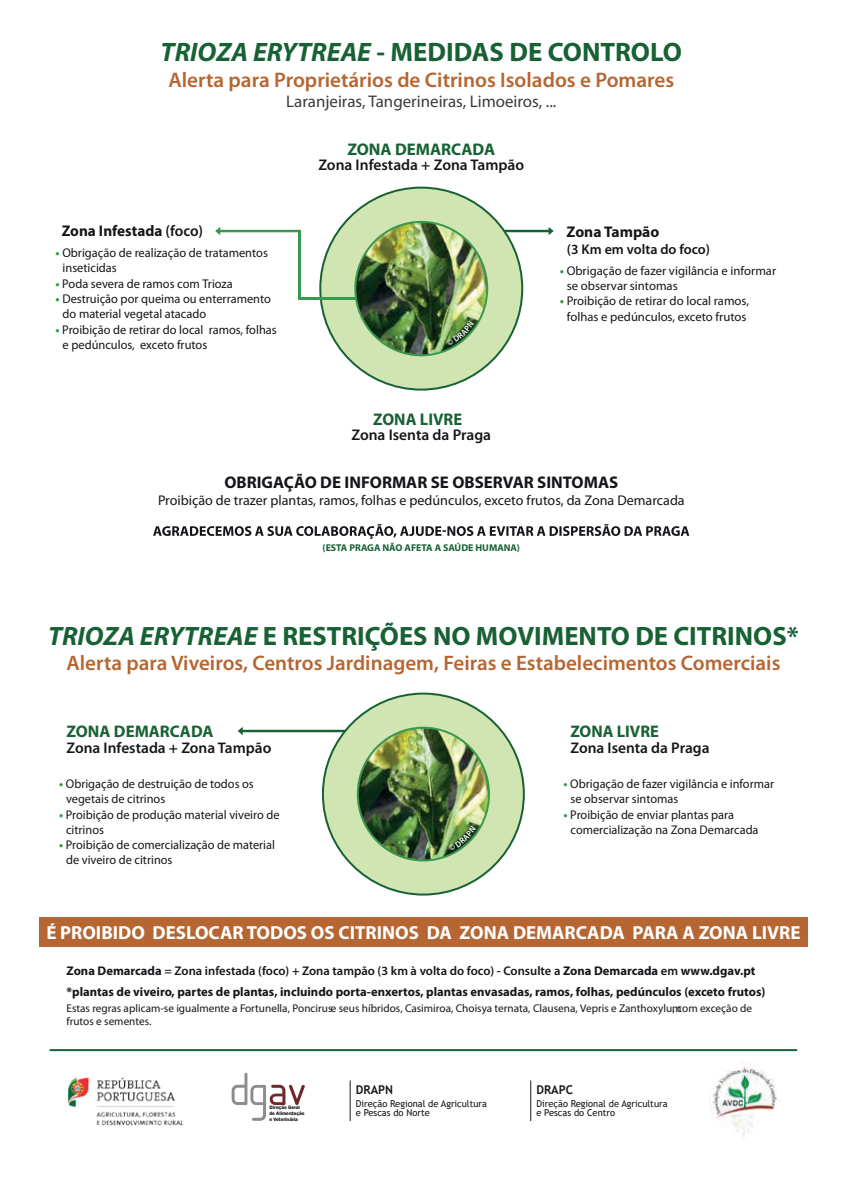
<style>
.page{position:relative;width:842px;height:1191px;background:#fff}
.page>*{position:absolute;margin:0;border:0;box-sizing:border-box;transform-origin:0 0}
.t1{font:700 26.8px "Myriad Pro";color:#186135}
.t2{font:700 26.6px "Myriad Pro";color:#186135}
.t3{font:600 21.1px "Myriad Pro";color:#b56632}
.t4{font:600 21px "Myriad Pro";color:#b56632}
.t5{font:700 18.9px "Myriad Pro";color:#fff}
.t6{font:16.9px "Myriad Pro";color:#383b3e}
.t7{font:700 16.9px "Myriad Pro";color:#18151a}
.t8{font:700 16.9px "Myriad Pro";color:#186135}
.t9{font:700 16.8px "Myriad Pro";color:#186135}
.t10{font:600 15.5px "Myriad Pro";color:#18151a}
.t11{font:700 15.5px "Myriad Pro";color:#18151a}
.t12{font:600 15.4px "Myriad Pro";color:#18151a}
.t13{font:14.1px "Myriad Pro";color:#18151a}
.t14{font:600 14.1px "Myriad Pro";color:#18151a}
.t15{font:12.7px/15.2px "Myriad Pro";color:#18151a}
.t16{font:12.6px/15.1px "Myriad Pro";color:#18151a}
.t17{font:700 12.6px "Myriad Pro";color:#18151a}
.t18{font:600 12.6px "Myriad Pro";color:#18151a}
.t19{font:700 12.2px "Trebuchet MS";color:#18151a}
.t20{font:11.2px/13.5px "Myriad Pro";color:#18151a}
.t21{font:700 9.9px "Myriad Pro";color:#186135}
.t22{font:9.5px/9.5px "Trebuchet MS";color:#18151a}
.t23{font:600 5.1px/5.8px "Franklin Gothic";color:#000001}
.s1{font-style:italic}
.s2{font-weight:600}
.s3{font-weight:700;color:#37984f}
.s4{font-weight:700}
</style>
<div class="page">
<svg style="left:501px;top:227px;width:53px;height:8px"></svg>
<div style="left:320px;top:188px;width:202px;height:201px;background:#d1e5b3;border-radius:50%"></div>
<svg style="left:215px;top:227px;width:86px;height:8px"></svg>
<hr style="left:299px;top:231px;width:2px;height:68px;background:#37984f">
<hr style="left:299px;top:298px;width:84px;height:2px;background:#37984f">
<img style="left:357px;top:222px;width:130px;height:133px">
<svg style="left:153px;top:524px;width:536px;height:15px"></svg>
<div style="left:39px;top:917px;width:768px;height:30px;background:#b56632"></div>
<svg style="left:238px;top:727px;width:108px;height:8px"></svg>
<div style="left:323px;top:693px;width:201px;height:201px;background:#d1e5b3;border-radius:50%"></div>
<hr style="left:50px;top:1049px;width:746px;height:2px;background:#186135">
<svg style="left:232px;top:1073px;width:73px;height:47px"></svg>
<img style="left:710px;top:1062px;width:68px;height:75px">
<hr style="left:350px;top:1080px;width:1px;height:41px;background:#18151a">
<hr style="left:530px;top:1080px;width:1px;height:41px;background:#18151a">
<img style="left:67px;top:1077px;width:117px;height:49px">
<img style="left:358px;top:729px;width:131px;height:131px">
<svg style="left:447px;top:321px;width:27px;height:24px"></svg>
<svg style="left:449px;top:826px;width:27px;height:24px"></svg>
<h1 class="t1" style="left:161px;top:35px;width:523px"><span class="s1">TRIOZA ERYTREAE</span> - MEDIDAS DE CONTROLO</h1>
<h3 class="t3" style="left:168px;top:67px;width:507px">Alerta para Proprietários de Citrinos Isolados e Pomares</h3>
<h3 class="t6" style="left:286px;top:91px;width:271px">Laranjeiras, Tangerineiras, Limoeiros, ...</h3>
<p class="t11" style="left:62px;top:220px;width:143px">Zona Infestada <span class="s2">(foco)</span></p>
<p class="t15" style="left:63px;top:245px;width:207px;text-indent:-7px"><span class="s3">•</span> Obrigação de realização de tratamentos inseticidas</p>
<p class="t15" style="left:56px;top:275px;width:179px"><span class="s3">•</span> Poda severa de ramos com <span class="s1">Trioza</span></p>
<p class="t15" style="left:63px;top:291px;width:210px;text-indent:-7px"><span class="s3">•</span> Destruição por queima ou enterramento do material vegetal atacado</p>
<p class="t15" style="left:63px;top:322px;width:216px;text-indent:-7px"><span class="s3">•</span> Proibição de retirar do local ramos, folhas e pedúnculos, exceto frutos</p>
<h3 class="t8" style="left:347px;top:138px;width:149px">ZONA DEMARCADA</h3>
<p class="t10" style="left:318px;top:155px;width:207px">Zona Infestada + Zona Tampão</p>
<h3 class="t8" style="left:373px;top:408px;width:90px">ZONA LIVRE</h3>
<p class="t10" style="left:351px;top:425px;width:141px">Zona Isenta da Praga</p>
<p class="t11" style="left:566px;top:221px;width:94px">Zona Tampão</p>
<p class="t14" style="left:567px;top:240px;width:145px">(3 Km em volta do foco)</p>
<p class="t15" style="left:567px;top:263px;width:211px;text-indent:-7px"><span class="s3">•</span> Obrigação de fazer vigilância e informar se observar sintomas</p>
<p class="t15" style="left:560px;top:293px;width:191px;text-align:center"><span class="s3">•</span> Proibição de retirar do local ramos, folhas e pedúnculos, exceto frutos</p>
<h3 class="t7" style="left:224px;top:471px;width:395px">OBRIGAÇÃO DE INFORMAR SE OBSERVAR SINTOMAS</h3>
<p class="t13" style="left:158px;top:491px;width:528px">Proibição de trazer plantas, ramos, folhas e pedúnculos, exceto frutos, da Zona Demarcada</p>
<p class="t21" style="left:323px;top:541px;width:199px">(ESTA PRAGA NÃO AFETA A SAÚDE HUMANA)</p>
<h2 class="t2" style="left:48px;top:618px;width:752px"><span class="s1">TRIOZA ERYTREAE</span> E RESTRIÇÕES NO MOVIMENTO DE CITRINOS*</h2>
<h3 class="t4" style="left:67px;top:650px;width:715px">Alerta para Viveiros, Centros Jardinagem, Feiras e Estabelecimentos Comerciais</h3>
<h3 class="t9" style="left:67px;top:720px;width:148px">ZONA DEMARCADA</h3>
<p class="t12" style="left:67px;top:738px;width:206px">Zona Infestada + Zona Tampão</p>
<p class="t16" style="left:66px;top:776px;width:189px;text-indent:-7px"><span class="s3">•</span> Obrigação de destruição de todos os vegetais de citrinos</p>
<p class="t16" style="left:66px;top:806px;width:215px;text-indent:-7px"><span class="s3">•</span> Proibição de produção material viveiro de citrinos</p>
<p class="t16" style="left:66px;top:837px;width:210px;text-indent:-7px"><span class="s3">•</span> Proibição de comercialização de material de viveiro de citrinos</p>
<h3 class="t9" style="left:570px;top:720px;width:90px">ZONA LIVRE</h3>
<p class="t12" style="left:570px;top:738px;width:141px">Zona Isenta da Praga</p>
<p class="t16" style="left:570px;top:776px;width:205px;text-indent:-7px"><span class="s3">•</span> Obrigação de fazer vigilância e informar se observar sintomas</p>
<p class="t16" style="left:570px;top:806px;width:190px;text-indent:-7px"><span class="s3">•</span> Proibição de enviar plantas para comercialização na Zona Demarcada</p>
<h3 class="t5" style="left:46px;top:920px;width:756px">É PROIBIDO DESLOCAR TODOS OS CITRINOS DA ZONA DEMARCADA PARA A ZONA LIVRE</h3>
<p class="t18" style="left:67px;top:962px;width:690px"><span class="s4">Zona Demarcada</span> = Zona infestada (foco) + Zona tampão (3 km à volta do foco) - Consulte a <span class="s4">Zona Demarcada</span> em <span class="s4">www.dgav.pt</span></p>
<p class="t17" style="left:67px;top:983px;width:700px">*plantas de viveiro, partes de plantas, incluindo porta-enxertos, plantas envasadas, ramos, folhas, pedúnculos (exceto frutos)</p>
<p class="t20" style="left:67px;top:1001px;width:687px">Estas regras aplicam-se igualmente a <span class="s1">Fortunella, Poncirus</span> e seus híbridos<span class="s1">, Casimiroa, Choisya ternata, Clausena, Vepris e Zanthoxylum</span>, com exceção de frutos e sementes.</p>
<p class="t23" style="left:270px;top:1105px;width:36px">Direção Geral de Alimentação e Veterinária</p>
<p class="t19" style="left:356px;top:1081px;width:39px">DRAPN</p>
<p class="t22" style="left:356px;top:1098px;width:133px">Direção Regional de Agricultura e Pescas do Norte</p>
<p class="t19" style="left:536px;top:1081px;width:38px">DRAPC</p>
<p class="t22" style="left:536px;top:1098px;width:133px">Direção Regional de Agricultura e Pescas do Centro</p>
</div>
